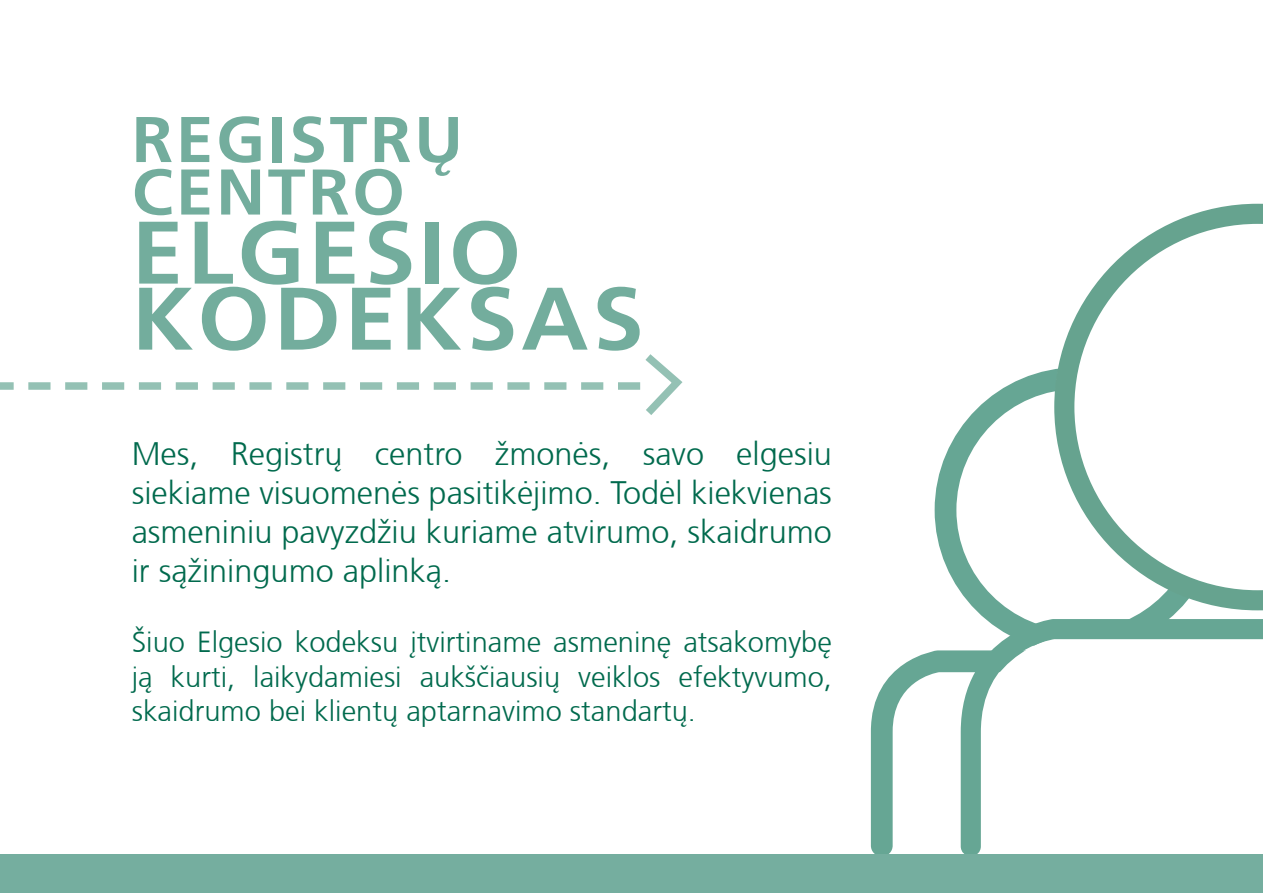
<style>
.page{position:relative;width:1263px;height:893px;background:#fff}
.page>*{position:absolute;margin:0;border:0;box-sizing:border-box;transform-origin:0 0}
.t1{font:700 88.65px/66px "Frutiger CE";letter-spacing:.04em;color:#73ad9d;scale:1.05 1}
.t2{font:700 64.5px/52.5px "Frutiger CE";letter-spacing:.04em;color:#73ad9d;scale:1.05 1}
.t3{font:300 32.4px/39px "Frutiger CE";color:#006a4d;text-align:justify}
.t4{font:300 29.1px/35px "Frutiger CE";color:#006a4d;text-align:justify}
</style>
<div class="page">
<svg style="left:935px;top:369px;width:244px;height:250px"></svg>
<svg style="left:871px;top:650px;width:90px;height:205px"></svg>
<svg style="left:1054px;top:204px;width:209px;height:406px"></svg>
<svg style="left:961px;top:619px;width:302px;height:236px"></svg>
<div style="left:0;top:855px;width:1263px;height:38px;background:#75ae9f"></div>
<svg style="left:0;top:354px;width:683px;height:61px"></svg>
<h2 class="t2" style="left:132px;top:113px;width:317px">REGISTRŲ<br>CENTRO</h2>
<h1 class="t1" style="left:132px;top:219px;width:489px">ELGESIO<br>KODEKSAS</h1>
<p class="t3" style="left:132px;top:434px;width:702px">Mes, Registrų centro žmonės, savo elgesiu siekiame visuomenės pasitikėjimo. Todėl kiekvienas asmeniniu pavyzdžiu kuriame atvirumo, skaidrumo ir sąžiningumo aplinką.</p>
<p class="t4" style="left:132px;top:624px;width:702px">Šiuo Elgesio kodeksu įtvirtiname asmeninę atsakomybę ją kurti, laikydamiesi aukščiausių veiklos efektyvumo, skaidrumo bei klientų aptarnavimo standartų.</p>
</div>
